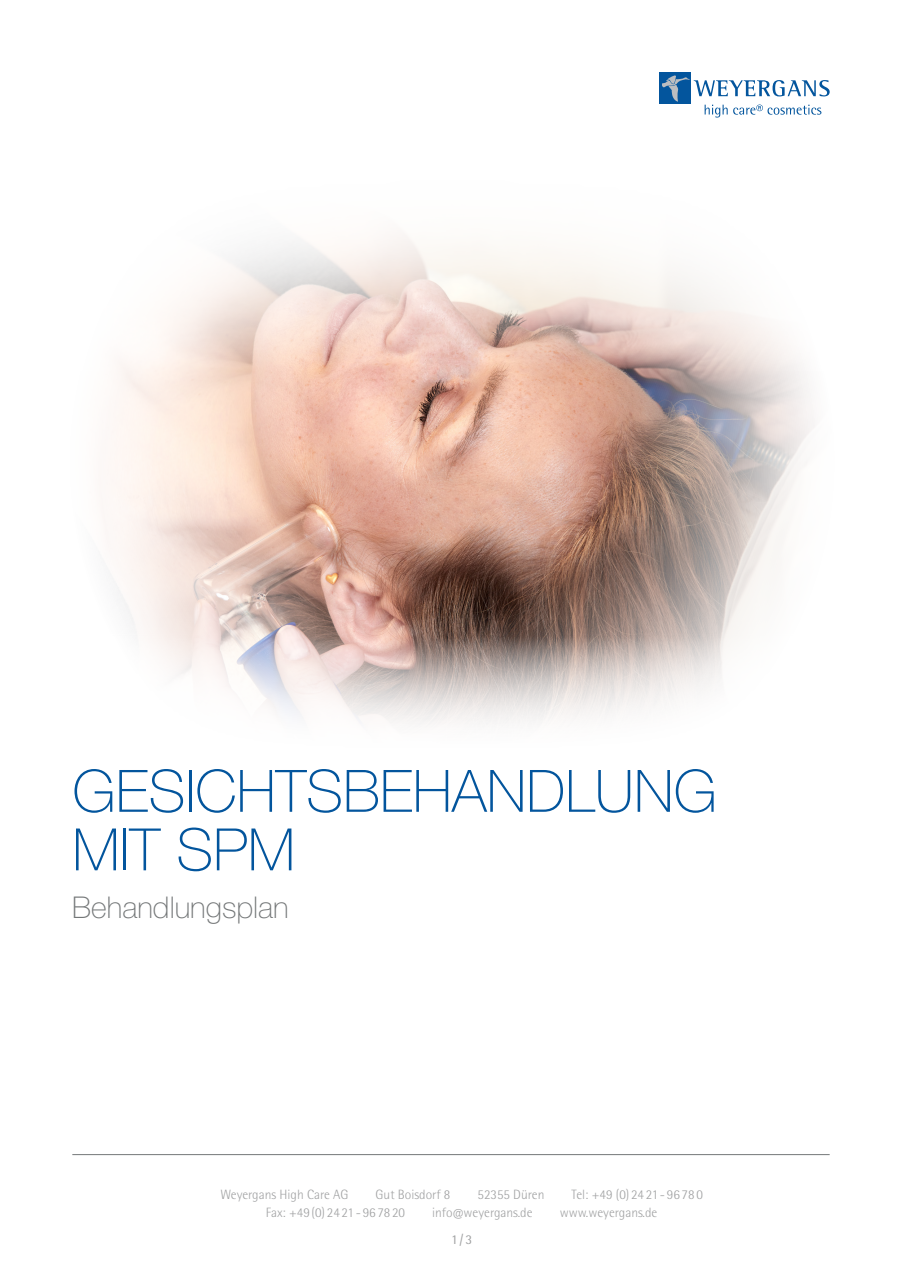
<style>
.page{position:relative;width:902px;height:1272px;background:#fff}
.page>*{position:absolute;margin:0;border:0;box-sizing:border-box;transform-origin:0 0}
.t1{font:100 58.5px/58.5px "Helvetica Neue LT Pro";color:#03559d}
.t2{font:100 30px "Helvetica Neue LT Pro";color:#747778}
.t3{font:300 13.5px "Rotis Semi Sans Std";color:#a1a2a3}
.t4{font:13.5px "Rotis Semi Sans Std";color:#a1a2a3}
</style>
<div class="page">
<hr style="left:72px;top:1154px;width:757px;height:1px;background:#747778">
<img style="left:112px;top:234px;width:703px;height:490px">
<div style="left:659px;top:72px;width:32px;height:32px;background:#03559d"></div>
<svg style="left:662px;top:75px;width:167px;height:42px"></svg>
<h1 class="t1" style="left:72px;top:761px;width:646px">GESICHTSBEHANDLUNG<br>MIT SPM</h1>
<h2 class="t2" style="left:72px;top:889px;width:218px">Behandlungsplan</h2>
<p class="t3" style="left:220px;top:1186px;width:130px">Weyergans High Care AG</p>
<p class="t3" style="left:375px;top:1186px;width:76px">Gut Boisdorf 8</p>
<p class="t3" style="left:477px;top:1186px;width:68px">52355 Düren</p>
<p class="t3" style="left:571px;top:1186px;width:133px">Tel: +49 (0) 24 21 - 96 78 0</p>
<p class="t3" style="left:266px;top:1204px;width:141px">Fax: +49 (0) 24 21 - 96 78 20</p>
<p class="t3" style="left:432px;top:1204px;width:102px">info@weyergans.de</p>
<p class="t3" style="left:559px;top:1204px;width:99px">www.weyergans.de</p>
<p class="t4" style="left:451px;top:1231px;width:22px">1/3</p>
</div>
